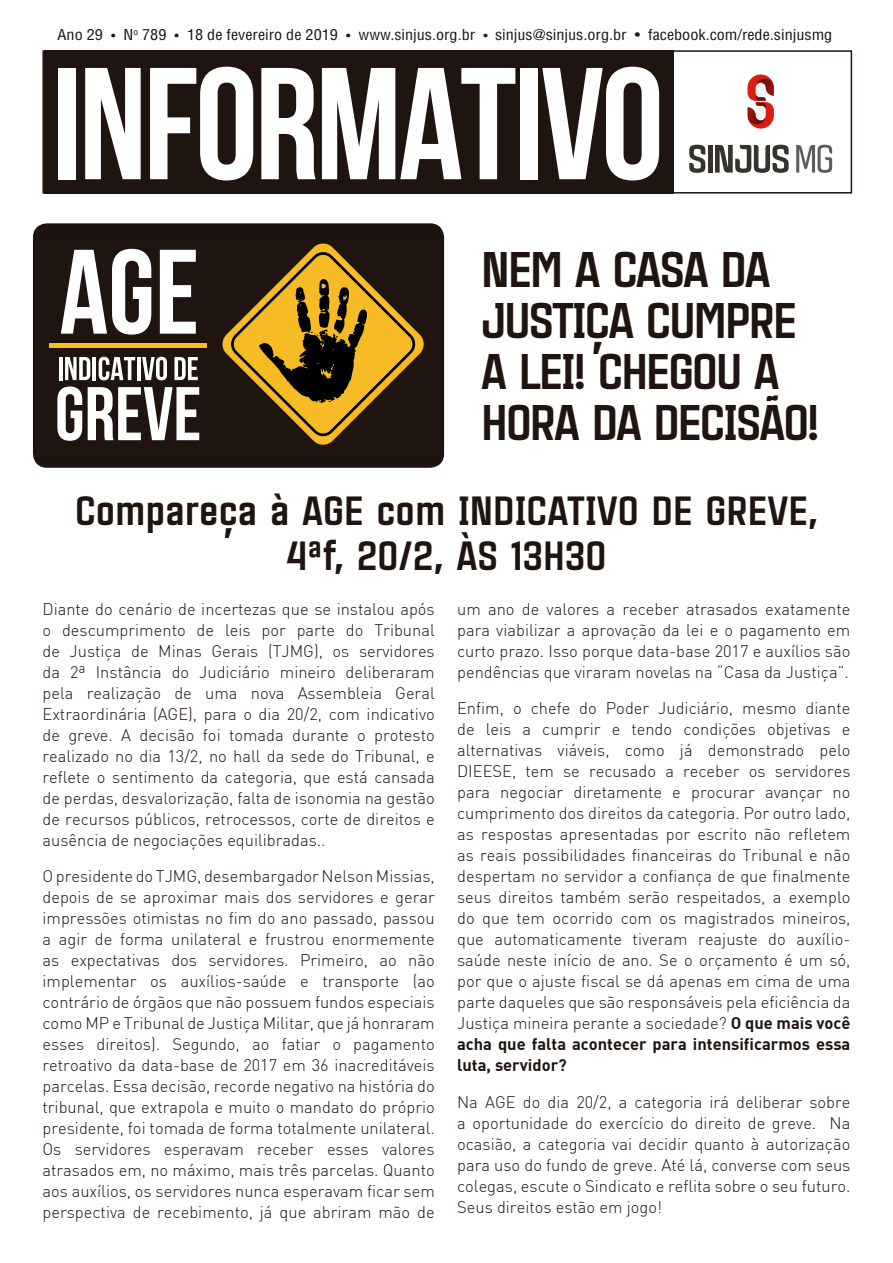
<style>
.page{position:relative;width:893px;height:1263px;background:#fff}
.page>*{position:absolute;margin:0;border:0;box-sizing:border-box;transform-origin:0 0}
.t1{font:700 159px "Bebas Neue";letter-spacing:-.02em;color:#fff}
.t2{font:900 48.6px/50.8px "Citadina";letter-spacing:-.04em;color:#1f1410}
.t3{font:900 39.6px/45.6px "Citadina";color:#1f1410;text-align:center}
.texto_corrido{font:300 16.5px/21px "DIN";color:#1f1410;text-align:justify}
.t4{font:condensed 14.7px "Helvetica LT Std";color:#1f1410;scale:1.1 1}
.s1{font-size:12px}
.s2{font-family:"DIN Bold";font-weight:400}
</style>
<div class="page">
<div style="left:44px;top:50px;width:629px;height:144px;background:#1f1410"></div>
<svg style="left:689px;top:145px;width:16px;height:28px"></svg>
<svg style="left:715px;top:145px;width:74px;height:28px"></svg>
<hr style="left:708px;top:145px;width:4px;height:28px;background:#36332d">
<svg style="left:796px;top:145px;width:36px;height:28px"></svg>
<svg style="left:747px;top:74px;width:27px;height:55px"></svg>
<div style="left:42px;top:50px;width:810px;height:144px;border:2px solid #1f1410"></div>
<div style="left:33px;top:223px;width:411px;height:245px;background:#1e130e;border-radius:14px"></div>
<svg style="left:49px;top:243px;width:375px;height:202px"></svg>
<div style="left:50px;top:343px;width:157px;height:5px;background:#f7bb25"></div>
<p class="t4" style="left:58px;top:25px;width:706px">Ano 29 <span class="s1">•</span> N<sup>o</sup> 789 <span class="s1">•</span> 18 de fevereiro de 2019 <span class="s1">•</span> www.sinjus.org.br <span class="s1">•</span> sinjus@sinjus.org.br • facebook.com/rede.sinjusmg</p>
<p class="t1" style="left:52px;top:37px;width:614px">INFORMATIVO</p>
<p class="t2" style="left:481px;top:243px;width:340px">NEM A CASA DA<br>JUSTIÇA CUMPRE<br>A LEI! CHEGOU A<br>HORA DA DECISÃO!</p>
<p class="t3" style="left:75px;top:486px;width:744px">Compareça à AGE com INDICATIVO DE GREVE,<br>4ªf, 20/2, ÀS 13H30</p>
<p class="texto_corrido" style="left:43px;top:598px;width:394px">Diante do cenário de incertezas que se instalou após o descumprimento de leis por parte do Tribunal de Justiça de Minas Gerais (TJMG), os servidores da 2ª Instância do Judiciário mineiro deliberaram pela realização de uma nova Assembleia Geral Extraordinária (AGE), para o dia 20/2, com indicativo de greve. A decisão foi tomada durante o protesto realizado no dia 13/2, no hall da sede do Tribunal, e reflete o sentimento da categoria, que está cansada de perdas, desvalorização, falta de isonomia na gestão de recursos públicos, retrocessos, corte de direitos e ausência de negociações equilibradas..</p>
<p class="texto_corrido" style="left:43px;top:866px;width:394px">O presidente do TJMG, desembargador Nelson Missias, depois de se aproximar mais dos servidores e gerar impressões otimistas no fim do ano passado, passou a agir de forma unilateral e frustrou enormemente as expectativas dos servidores. Primeiro, ao não implementar os auxílios-saúde e transporte (ao contrário de órgãos que não possuem fundos especiais como MP e Tribunal de Justiça Militar, que já honraram esses direitos). Segundo, ao fatiar o pagamento retroativo da data-base de 2017 em 36 inacreditáveis parcelas. Essa decisão, recorde negativo na história do tribunal, que extrapola e muito o mandato do próprio presidente, foi tomada de forma totalmente unilateral.<br>Os servidores esperavam receber esses valores atrasados em, no máximo, mais três parcelas. Quanto aos auxílios, os servidores nunca esperavam ficar sem perspectiva de recebimento, já que abriram mão de</p>
<p class="texto_corrido" style="left:457px;top:598px;width:395px">um ano de valores a receber atrasados exatamente para viabilizar a aprovação da lei e o pagamento em curto prazo. Isso porque data-base 2017 e auxílios são pendências que viraram novelas na “Casa da Justiça”.</p>
<p class="texto_corrido" style="left:457px;top:698px;width:395px">Enfim, o chefe do Poder Judiciário, mesmo diante de leis a cumprir e tendo condições objetivas e alternativas viáveis, como já demonstrado pelo DIEESE, tem se recusado a receber os servidores para negociar diretamente e procurar avançar no cumprimento dos direitos da categoria. Por outro lado, as respostas apresentadas por escrito não refletem as reais possibilidades financeiras do Tribunal e não despertam no servidor a confiança de que finalmente seus direitos também serão respeitados, a exemplo do que tem ocorrido com os magistrados mineiros, que automaticamente tiveram reajuste do auxílio&shy;saúde neste início de ano. Se o orçamento é um só, por que o ajuste fiscal se dá apenas em cima de uma parte daqueles que são responsáveis pela eficiência da Justiça mineira perante a sociedade? <span class="s2">O que mais você acha que falta acontecer para intensificarmos essa luta, servidor?</span></p>
<p class="texto_corrido" style="left:457px;top:1091px;width:395px">Na AGE do dia 20/2, a categoria irá deliberar sobre a oportunidade do exercício do direito de greve. Na ocasião, a categoria vai decidir quanto à autorização para uso do fundo de greve. Até lá, converse com seus colegas, escute o Sindicato e reflita sobre o seu futuro.<br>Seus direitos estão em jogo!</p>
</div>
